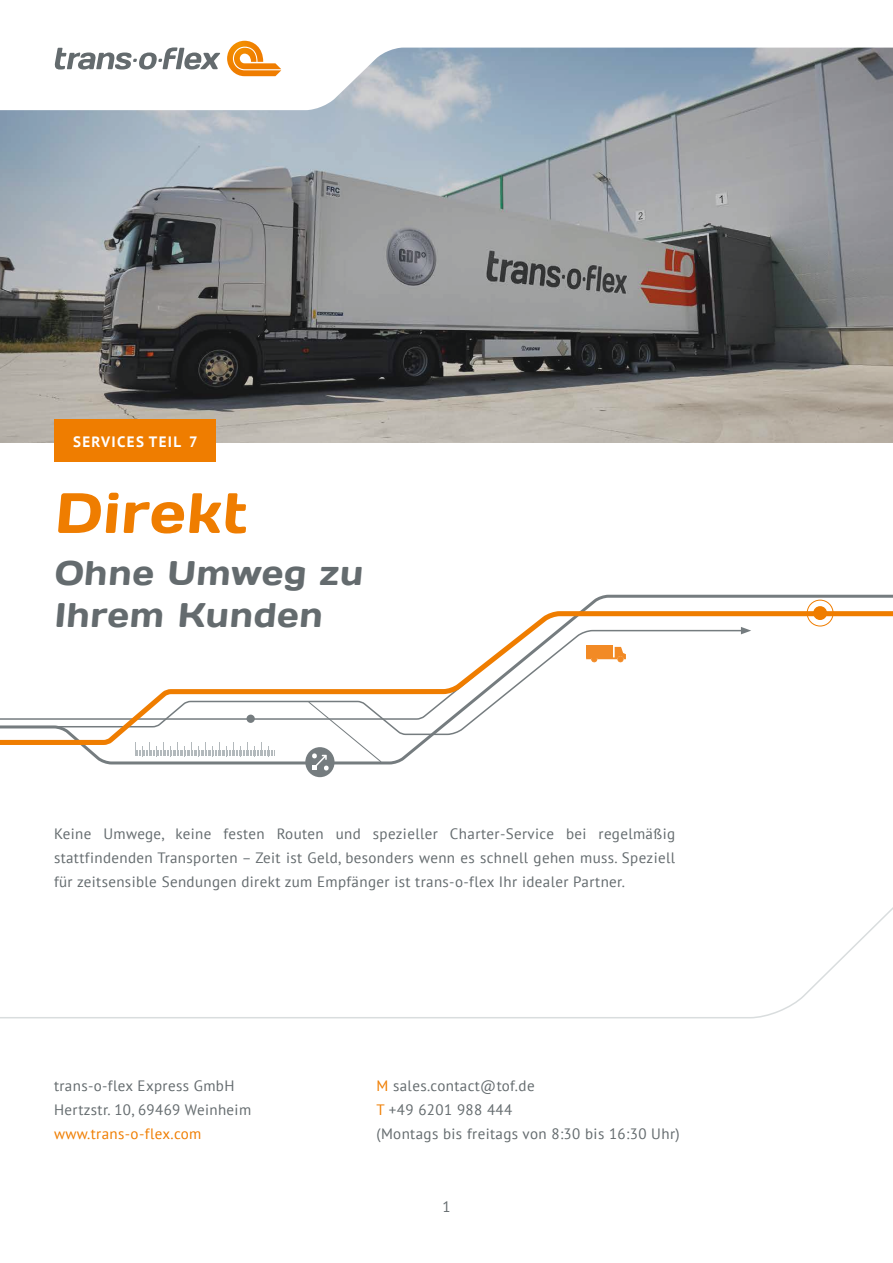
<style>
.page{position:relative;width:893px;height:1263px;background:#fff}
.page>*{position:absolute;margin:0;border:0;box-sizing:border-box;transform-origin:0 0}
.t1{font:56.7px "Days";color:#ef7d00}
.t2{font:34.05px/41.5px "Days";color:#646b6e}
.t3{font:15px/24px "PT Sans";letter-spacing:.025em;color:#646b6e}
.t4{font:15px "PT Sans";letter-spacing:.025em;color:#ef7d00}
.t5{font:700 15px "PT Sans";letter-spacing:.09em;color:#fff}
.s1{color:#ef7d00}
</style>
<div class="page">
<svg style="left:0;top:907px;width:893px;height:112px"></svg>
<img style="left:0;top:110px;width:893px;height:332px">
<svg style="left:242px;top:40px;width:651px;height:70px"></svg>
<img style="left:227px;top:41px;width:54px;height:35px">
<svg style="left:54px;top:47px;width:166px;height:23px"></svg>
<svg style="left:583px;top:594px;width:310px;height:15px"></svg>
<svg style="left:470px;top:609px;width:423px;height:110px"></svg>
<div style="left:813px;top:606px;width:14px;height:14px;background:#ef7d00;border-radius:50%"></div>
<div style="left:807px;top:600px;width:26px;height:26px;border:1px solid #ef7d00;border-radius:50%"></div>
<div style="left:54px;top:419px;width:161px;height:43px;background:#ef7d00"></div>
<div style="left:305px;top:747px;width:30px;height:30px;background:#757c7f;border-radius:50%"></div>
<svg style="left:0;top:674px;width:476px;height:97px"></svg>
<div style="left:586px;top:645px;width:27px;height:13px;background:#f28a25"></div>
<svg style="left:586px;top:647px;width:40px;height:15px"></svg>
<p class="t5" style="left:73px;top:432px;width:126px">SERVICES TEIL 7</p>
<h1 class="t1" style="left:54px;top:476px;width:200px">Direkt</h1>
<h2 class="t2" style="left:54px;top:552px;width:314px">Ohne Umweg zu<br>Ihrem Kunden</h2>
<p class="t3" style="left:54px;top:822px;width:623px;text-align:justify">Keine Umwege, keine festen Routen und spezieller Charter-Service bei regelmäßig stattfindenden Transporten – Zeit ist Geld, besonders wenn es schnell gehen muss. Speziell für zeitsensible Sendungen direkt zum Empfänger ist trans-o-flex Ihr idealer Partner.</p>
<p class="t3" style="left:54px;top:1073px;width:199px">trans-o-flex Express GmbH<br>Hertzstr. 10, 69469 Weinheim</p>
<p class="t4" style="left:54px;top:1124px;width:149px">www.trans-o-flex.com</p>
<p class="t3" style="left:376px;top:1073px;width:305px"><span class="s1">M</span> sales.contact@tof.de<br><span class="s1">T</span> +49 6201 988 444<br>(Montags bis freitags von 8:30 bis 16:30 Uhr)</p>
<p class="t3" style="left:442px;top:1194px;width:10px">1</p>
</div>
